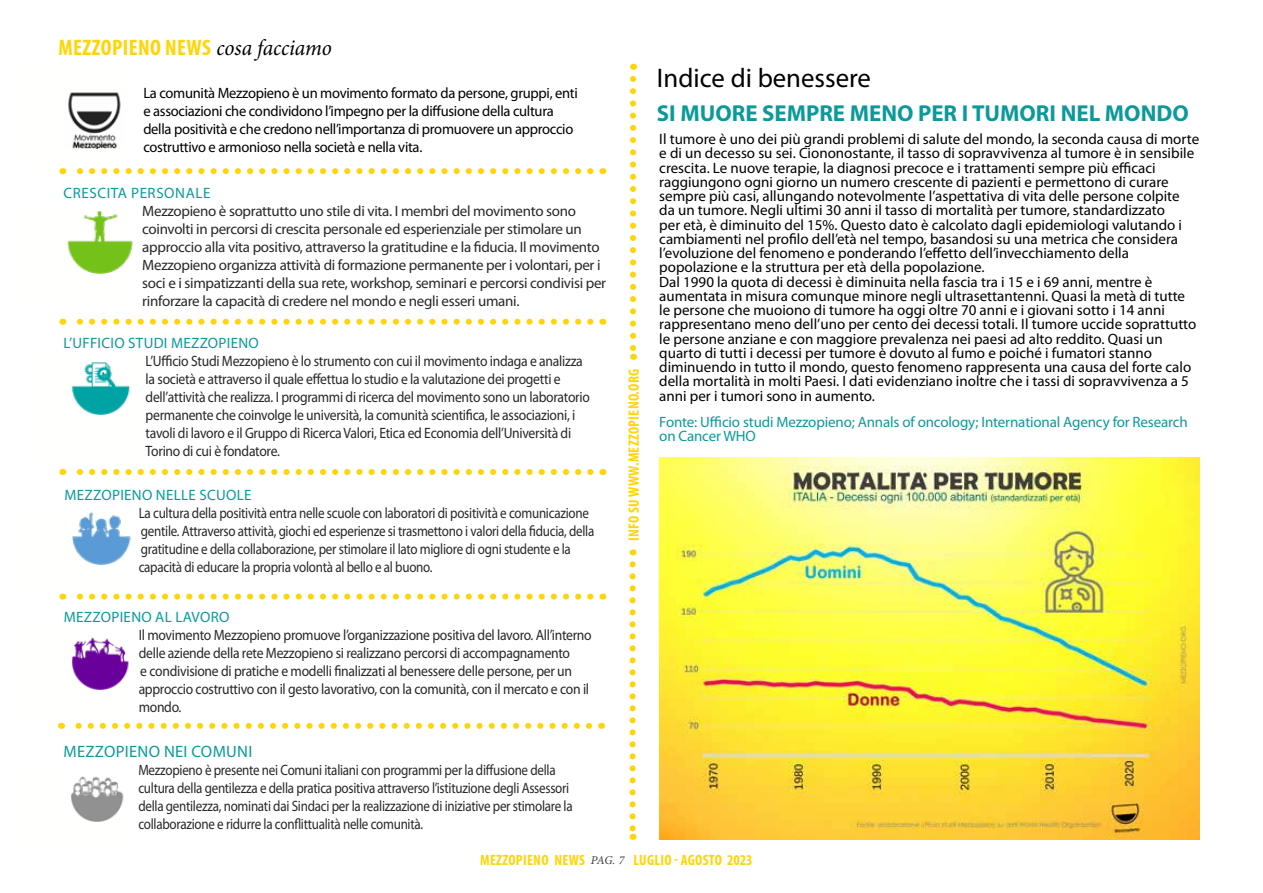
<style>
.page{position:relative;width:1263px;height:893px;background:#fff}
.page>*{position:absolute;margin:0;border:0;box-sizing:border-box;transform-origin:0 0}
.t1{font:27px "Myriad Pro";color:#000}
.t2{font:700 23.1px "Myriad Pro";color:#0c999a}
.t3{font:700 condensed 22.5px "Myriad Pro";letter-spacing:.02em;color:#ffd508}
.t4{font:16.5px "Myriad Pro";letter-spacing:.02em;color:#0c999a}
.t5{font:15px/14.2px "Myriad Pro";color:#000}
.t6{font:15px/18px "Myriad Pro";letter-spacing:-.02em;color:#282827;scale:.91 1}
.t7{font:15px/18px "Myriad Pro";letter-spacing:-.02em;color:#282827;scale:.87 1}
.t8{font:15px/18px "Myriad Pro";letter-spacing:-.02em;color:#282827}
.t9{font:15px/18px "Myriad Pro";letter-spacing:-.02em;color:#000}
.t10{font:15px/14.2px "Myriad Pro";color:#0c999a}
.t11{font:15px "Myriad Pro";letter-spacing:.02em;color:#0c999a}
.t12{font:700 condensed 15px "Myriad Pro";letter-spacing:.02em;color:#ffd508}
.t13{font:15px "Myriad Pro";letter-spacing:.04em;color:#0c999a}
.s1{font-family:"Minion Pro";font-weight:400;font-style:italic;font-stretch:normal;color:#000}
.s2{font-family:"Minion Pro";font-weight:400;font-style:italic;font-stretch:normal;font-size:12px;color:#3c3c3b}
</style>
<div class="page">
<svg style="left:630px;top:79px;width:6px;height:281px"></svg>
<svg style="left:630px;top:564px;width:6px;height:276px"></svg>
<svg style="left:62px;top:168px;width:528px;height:6px"></svg>
<svg style="left:62px;top:319px;width:528px;height:6px"></svg>
<svg style="left:62px;top:469px;width:528px;height:6px"></svg>
<svg style="left:62px;top:594px;width:528px;height:6px"></svg>
<svg style="left:61px;top:723px;width:528px;height:6px"></svg>
<img style="left:68px;top:92px;width:53px;height:57px">
<img style="left:71px;top:776px;width:53px;height:46px">
<img style="left:659px;top:458px;width:540px;height:382px">
<img style="left:72px;top:637px;width:57px;height:52px">
<img style="left:72px;top:512px;width:59px;height:53px">
<img style="left:72px;top:362px;width:58px;height:53px">
<img style="left:67px;top:211px;width:66px;height:62px">
<h3 class="t3" style="left:58px;top:34px;width:275px">MEZZOPIENO NEWS <span class="s1">cosa facciamo</span></h3>
<p class="t9" style="left:143px;top:84px;width:436px">La comunità Mezzopieno è un movimento formato da persone, gruppi, enti e associazioni che condividono l’impegno per la diffusione della cultura della positività e che credono nell’importanza di promuovere un approccio costruttivo e armonioso nella società e nella vita.</p>
<p class="t13" style="left:63px;top:184px;width:149px">CRESCITA PERSONALE</p>
<p class="t8" style="left:142px;top:202px;width:465px">Mezzopieno è soprattutto uno stile di vita. I membri del movimento sono coinvolti in percorsi di crescita personale ed esperienziale per stimolare un approccio alla vita positivo, attraverso la gratitudine e la fiducia. Il movimento Mezzopieno organizza attività di formazione permanente per i volontari, per i soci e i simpatizzanti della sua rete, workshop, seminari e percorsi condivisi per rinforzare la capacità di credere nel mondo e negli esseri umani.</p>
<p class="t11" style="left:63px;top:334px;width:197px">L’UFFICIO STUDI MEZZOPIENO</p>
<p class="t6" style="left:146px;top:352px;width:490px">L’Ufficio Studi Mezzopieno è lo strumento con cui il movimento indaga e analizza la società e attraverso il quale effettua lo studio e la valutazione dei progetti e dell’attività che realizza. I programmi di ricerca del movimento sono un laboratorio permanente che coinvolge le università, la comunità scientifica, le associazioni, i tavoli di lavoro e il Gruppo di Ricerca Valori, Etica ed Economia dell’Università di Torino di cui è fondatore.</p>
<p class="t11" style="left:65px;top:485px;width:188px">MEZZOPIENO NELLE SCUOLE</p>
<p class="t7" style="left:139px;top:503px;width:525px">La cultura della positività entra nelle scuole con laboratori di positività e comunicazione gentile. Attraverso attività, giochi ed esperienze si trasmettono i valori della fiducia, della gratitudine e della collaborazione, per stimolare il lato migliore di ogni studente e la capacità di educare la propria volontà al bello e al buono.</p>
<p class="t11" style="left:64px;top:607px;width:167px">MEZZOPIENO AL LAVORO</p>
<p class="t6" style="left:139px;top:625px;width:499px">Il movimento Mezzopieno promuove l’organizzazione positiva del lavoro. All’interno delle aziende della rete Mezzopieno si realizzano percorsi di accompagnamento<br>e condivisione di pratiche e modelli finalizzati al benessere delle persone, per un approccio costruttivo con il gesto lavorativo, con la comunità, con il mercato e con il mondo.</p>
<p class="t4" style="left:63px;top:742px;width:190px">MEZZOPIENO NEI COMUNI</p>
<p class="t7" style="left:138px;top:761px;width:501px">Mezzopieno è presente nei Comuni italiani con programmi per la diffusione della cultura della gentilezza e della pratica positiva attraverso l’istituzione degli Assessori della gentilezza, nominati dai Sindaci per la realizzazione di iniziative per stimolare la collaborazione e ridurre la conflittualità nelle comunità.</p>
<p class="t12" style="left:624px;top:541px;width:174px;rotate:-90deg">INFO SU WWW.MEZZOPIENO.ORG</p>
<h1 class="t1" style="left:657px;top:61px;width:215px">Indice di benessere</h1>
<h2 class="t2" style="left:657px;top:98px;width:533px">SI MUORE SEMPRE MENO PER I TUMORI NEL MONDO</h2>
<p class="t5" style="left:659px;top:132px;width:541px">Il tumore è uno dei più grandi problemi di salute del mondo, la seconda causa di morte e di un decesso su sei. Ciononostante, il tasso di sopravvivenza al tumore è in sensibile crescita. Le nuove terapie, la diagnosi precoce e i trattamenti sempre più efficaci raggiungono ogni giorno un numero crescente di pazienti e permettono di curare sempre più casi, allungando notevolmente l’aspettativa di vita delle persone colpite<br>da un tumore. Negli ultimi 30 anni il tasso di mortalità per tumore, standardizzato<br>per età, è diminuito del 15%. Questo dato è calcolato dagli epidemiologi valutando i cambiamenti nel profilo dell’età nel tempo, basandosi su una metrica che considera l’evoluzione del fenomeno e ponderando l’effetto dell’invecchiamento della popolazione e la struttura per età della popolazione.<br>Dal 1990 la quota di decessi è diminuita nella fascia tra i 15 e i 69 anni, mentre è aumentata in misura comunque minore negli ultrasettantenni. Quasi la metà di tutte le persone che muoiono di tumore ha oggi oltre 70 anni e i giovani sotto i 14 anni rappresentano meno dell’uno per cento dei decessi totali. Il tumore uccide soprattutto le persone anziane e con maggiore prevalenza nei paesi ad alto reddito. Quasi un quarto di tutti i decessi per tumore è dovuto al fumo e poiché i fumatori stanno diminuendo in tutto il mondo, questo fenomeno rappresenta una causa del forte calo della mortalità in molti Paesi. I dati evidenziano inoltre che i tassi di sopravvivenza a 5 anni per i tumori sono in aumento.</p>
<p class="t10" style="left:659px;top:414px;width:530px">Fonte: Ufficio studi Mezzopieno; Annals of oncology; International Agency for Research on Cancer WHO</p>
<p class="t12" style="left:480px;top:851px;width:146px">MEZZOPIENO NEWS <span class="s2">PAG. 7</span></p>
<p class="t12" style="left:633px;top:851px;width:121px">LUGLIO - AGOSTO 2023</p>
</div>
